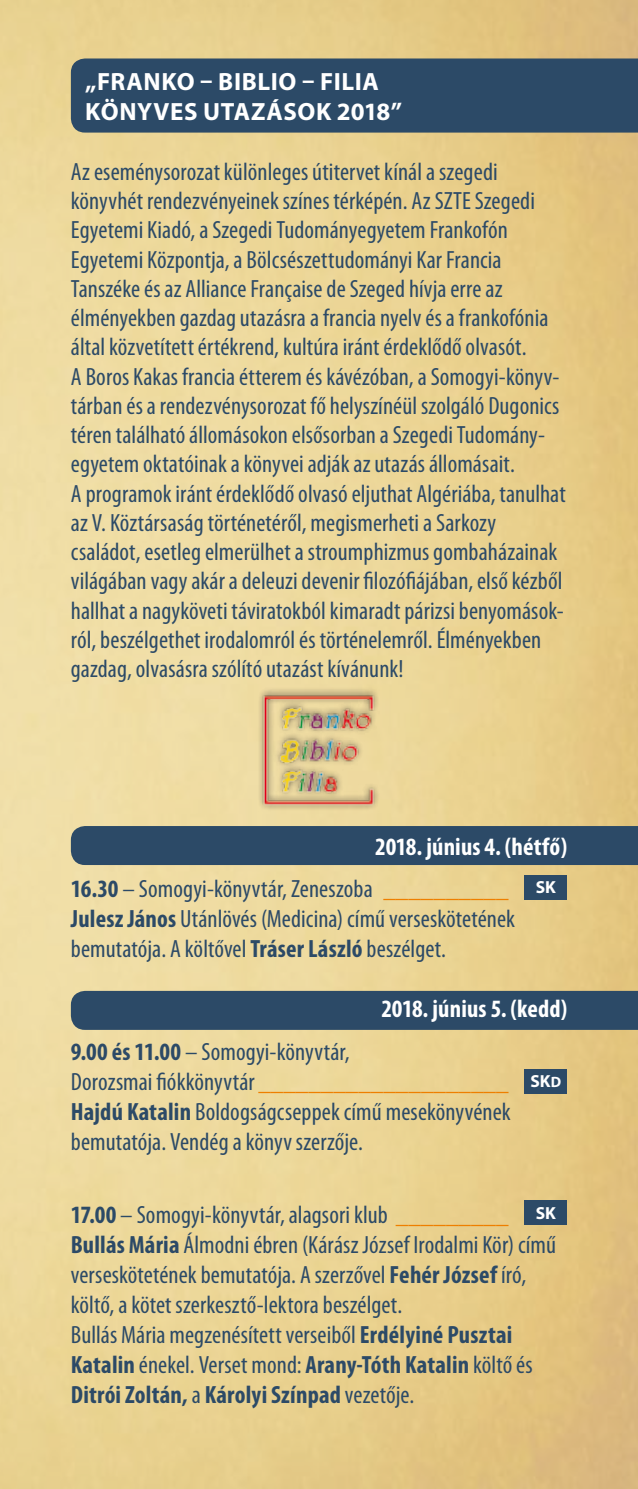
<style>
.page{position:relative;width:638px;height:1489px;background:#fff}
.page>*{position:absolute;margin:0;border:0;box-sizing:border-box;transform-origin:0 0}
.t1{font:condensed 25px/29.2px "Myriad Pro";letter-spacing:.005em;color:#2c4a67}
.t2{font:700 25px/30px "Myriad Pro";letter-spacing:.025em;color:#fff}
.t3{font:700 condensed 25px "Myriad Pro";letter-spacing:.005em;color:#fff}
.t4{font:700 17.5px "Myriad Pro";color:#fff}
.s1{font-weight:700;color:#fff}
.s2{font-weight:700}
.s3{color:#ee7f00}
.s4{font-size:15px}
</style>
<div class="page">
<img style="left:0;top:0;width:638px;height:1488px">
<div style="left:71px;top:826px;width:567px;height:39px;background:#2c4a67"></div>
<div style="left:71px;top:990px;width:567px;height:39px;background:#2c4a67"></div>
<div style="left:71px;top:58px;width:567px;height:75px;background:#2c4a67"></div>
<div style="left:524px;top:1200px;width:43px;height:24px;background:#2c4a67"></div>
<div style="left:524px;top:874px;width:43px;height:25px;background:#2c4a67"></div>
<div style="left:524px;top:1069px;width:43px;height:24px;background:#2c4a67"></div>
<div style="left:257px;top:687px;width:123px;height:124px;background:#1a171c;opacity:.75"></div>
<img style="left:261px;top:694px;width:115px;height:111px">
<p class="t2" style="left:85px;top:65px;width:318px">„FRANKO – BIBLIO – FILIA<br>KÖNYVES UTAZÁSOK 2018”</p>
<p class="t1" style="left:71px;top:157px;width:496px">Az eseménysorozat különleges útitervet kínál a szegedi könyvhét rendezvényeinek színes térképén. Az SZTE Szegedi Egyetemi Kiadó, a Szegedi Tudományegyetem Frankofón Egyetemi Központja, a Bölcsészettudományi Kar Francia Tanszéke és az Alliance Française de Szeged hívja erre az élményekben gazdag utazásra a francia nyelv és a frankofónia által közvetített értékrend, kultúra iránt érdeklődő olvasót.<br>A Boros Kakas francia étterem és kávézóban, a Somogyi-könyv&shy;tárban és a rendezvénysorozat fő helyszínéül szolgáló Dugonics téren található állomásokon elsősorban a Szegedi Tudomány&shy;egyetem oktatóinak a könyvei adják az utazás állomásait.<br>A programok iránt érdeklődő olvasó eljuthat Algériába, tanulhat az V. Köztársaság történetéről, megismerheti a Sarkozy családot, esetleg elmerülhet a stroumphizmus gombaházainak világában vagy akár a deleuzi devenir filozófiájában, első kézből hallhat a nagyköveti táviratokból kimaradt párizsi benyomások&shy;ról, beszélgethet irodalomról és történelemről. Élményekben gazdag, olvasásra szólító utazást kívánunk!</p>
<p class="t1" style="left:71px;top:825px;width:498px;line-height:42.5px;text-indent:304px"><span class="s1">2018. június 4. (hétfő)<br></span><span class="s2">16.30</span> – Somogyi-könyvtár, Zeneszoba <span class="s3">__________</span></p>
<p class="t1" style="left:71px;top:904px;width:446px;line-height:30px"><span class="s2">Julesz János</span> Utánlövés (Medicina) című verseskötetének bemutatója. A költővel <span class="s2">Tráser László</span> beszélget.</p>
<p class="t3" style="left:381px;top:995px;width:187px">2018. június 5. (kedd)</p>
<p class="t1" style="left:71px;top:1037px;width:441px;line-height:30px"><span class="s2">9.00 és 11.00</span> – Somogyi-könyvtár,<br>Dorozsmai fiókkönyvtár <span class="s3">____________________ </span><span class="s2">Hajdú Katalin</span> Boldogságcseppek című mesekönyvének bemutatója. Vendég a könyv szerzője.</p>
<p class="t4" style="left:536px;top:875px;width:22px">SK</p>
<p class="t4" style="left:530px;top:1070px;width:32px">SK<span class="s4">D</span></p>
<p class="t1" style="left:71px;top:1199px;width:487px;line-height:30px"><span class="s2">17.00</span> – Somogyi-könyvtár, alagsori klub <span class="s3">_________ </span><span class="s2">Bullás Mária</span> Álmodni ébren (Kárász József Irodalmi Kör) című verseskötetének bemutatója. A szerzővel <span class="s2">Fehér József</span> író, költő, a kötet szerkesztő-lektora beszélget.<br>Bullás Mária megzenésített verseiből <span class="s2">Erdélyiné Pusztai Katalin</span> énekel. Verset mond: <span class="s2">Arany-Tóth Katalin</span> költő és <span class="s2">Ditrói Zoltán,</span> a <span class="s2">Károlyi Színpad</span> vezetője.</p>
<p class="t4" style="left:536px;top:1201px;width:22px">SK</p>
</div>
